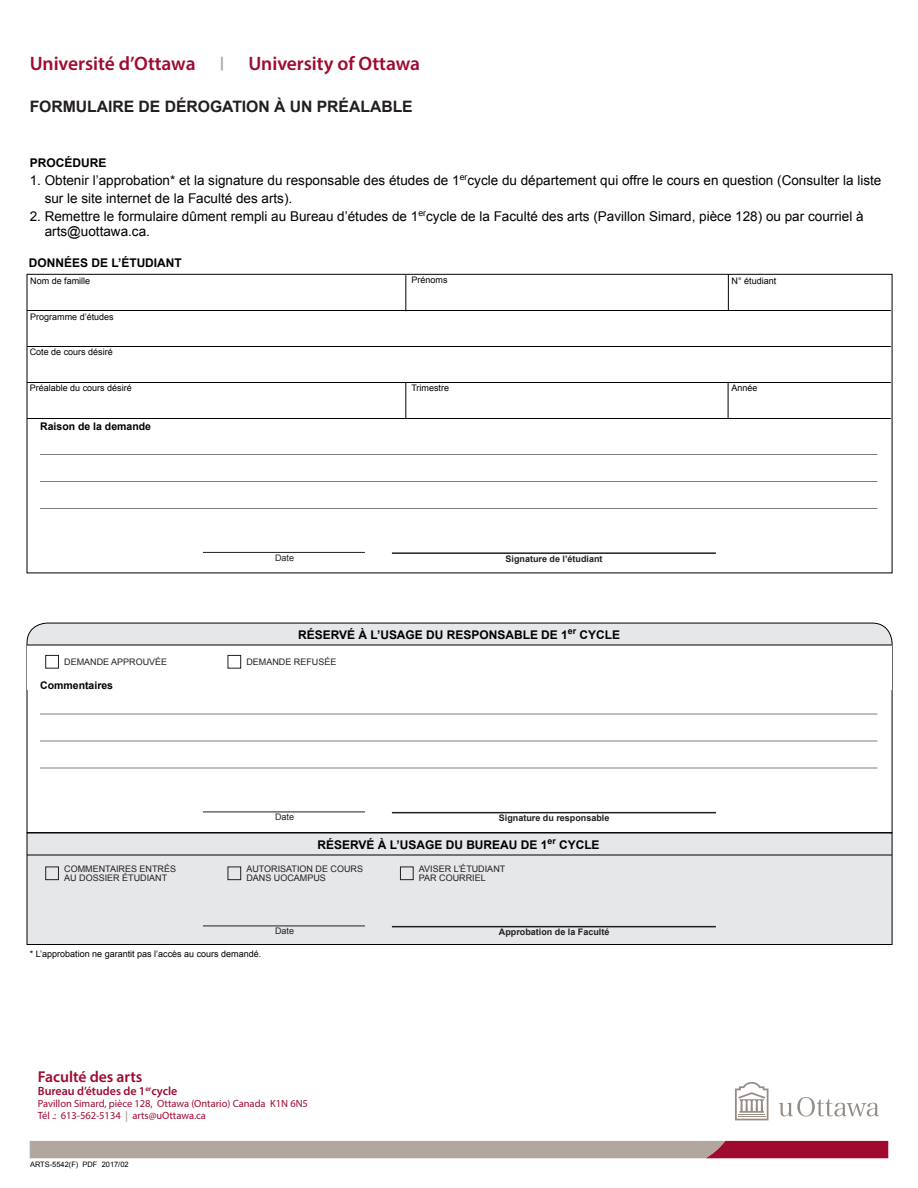
<style>
.page{position:relative;width:918px;height:1188px;background:#fff}
.page>*{position:absolute;margin:0;border:0;box-sizing:border-box;transform-origin:0 0}
.t1{font:600 19.5px "Myriad Pro";letter-spacing:-.005em;color:#a00a2f}
.t2{font:700 15.75px "Arial";letter-spacing:-.005em;color:#231f20}
.t3{font:600 15.75px "Myriad Pro";letter-spacing:-.005em;color:#a00a2f}
.Paragraph_Style1{font:13.5px/18px "Arial";color:#000}
.Paragraph_Style1-2{font:700 12px "Arial";color:#000}
.t4{font:600 12px "Myriad Pro";letter-spacing:-.005em;color:#a00a2f}
.t5{font:10.5px "Myriad Pro";letter-spacing:-.005em;color:#a00a2f}
.Paragraph_Style2{font:700 10.5px "Arial";color:#000}
.t6{font:9px/9px "Arial";color:#231f20}
.Paragraph_Style2-2{font:9px "Arial";color:#000}
.t7{font:700 9px "Arial";color:#231f20}
.Paragraph_Style1-3{font:9px "Arial";color:#000}
.Paragraph_Style1-4{font:7.5px "Arial";color:#000}
.s1{font-size:13.65px;color:#b2a79e}
.s2{font-weight:700;color:#b2a79e}
</style>
<div class="page">
<div style="left:27px;top:833px;width:865px;height:112px;background:#e6e7e9;border:1px solid #000"></div>
<hr style="left:203px;top:926px;width:162px;height:1px;background:#231f20">
<hr style="left:392px;top:926px;width:324px;height:1px;background:#231f20">
<div style="left:45px;top:867px;width:14px;height:13px;border:1px solid #231f20"></div>
<div style="left:228px;top:867px;width:13px;height:13px;border:1px solid #231f20"></div>
<hr style="left:27px;top:855px;width:865px;height:1px;background:#000">
<div style="left:400px;top:867px;width:14px;height:13px;border:1px solid #231f20"></div>
<svg style="left:779px;top:1097px;width:100px;height:20px"></svg>
<svg style="left:735px;top:1082px;width:34px;height:38px"></svg>
<svg style="left:30px;top:1141px;width:858px;height:17px;background:#ae8788"></svg>
<hr style="left:728px;top:275px;width:1px;height:36px;background:#000">
<hr style="left:406px;top:275px;width:1px;height:36px;background:#000">
<hr style="left:27px;top:310px;width:864px;height:1px;background:#000">
<hr style="left:27px;top:346px;width:864px;height:1px;background:#000">
<hr style="left:27px;top:382px;width:864px;height:1px;background:#000">
<hr style="left:27px;top:418px;width:864px;height:1px;background:#000">
<hr style="left:728px;top:382px;width:1px;height:36px;background:#000">
<hr style="left:406px;top:382px;width:1px;height:36px;background:#000">
<hr style="left:40px;top:454px;width:837px;height:1px;background:#808080">
<hr style="left:40px;top:481px;width:837px;height:1px;background:#808080">
<hr style="left:40px;top:508px;width:837px;height:1px;background:#808080">
<hr style="left:203px;top:552px;width:162px;height:1px;background:#231f20">
<hr style="left:392px;top:552px;width:324px;height:2px;background:#231f20">
<svg style="left:26px;top:622px;width:867px;height:211px"></svg>
<hr style="left:40px;top:714px;width:837px;height:1px;background:#808080">
<hr style="left:40px;top:741px;width:837px;height:1px;background:#808080">
<hr style="left:40px;top:768px;width:837px;height:1px;background:#808080">
<hr style="left:203px;top:812px;width:162px;height:1px;background:#231f20">
<hr style="left:392px;top:812px;width:324px;height:1px;background:#231f20">
<div style="left:27px;top:645px;width:865px;height:44px;background:#fff"></div>
<div style="left:45px;top:655px;width:14px;height:14px;border:1px solid #231f20"></div>
<div style="left:228px;top:655px;width:13px;height:14px;border:1px solid #231f20"></div>
<hr style="left:27px;top:645px;width:865px;height:1px;background:#000">
<p class="t1" style="left:30px;top:51px;width:392px">Université d’Ottawa <span class="s1">|</span> University of Ottawa</p>
<p class="t2" style="left:30px;top:96px;width:385px">FORMULAIRE DE DÉROGATION À UN PRÉALABLE</p>
<p class="Paragraph_Style1-2" style="left:30px;top:154px;width:78px">PROCÉDURE</p>
<p class="Paragraph_Style1" style="left:45px;top:171px;width:838px;text-indent:-15px">1. Obtenir l’approbation* et la signature du responsable des études de 1<sup>er</sup>cycle du département qui offre le cours en question (Consulter la liste sur le site internet de la Faculté des arts).</p>
<p class="Paragraph_Style1" style="left:45px;top:209px;width:820px;line-height:15px;text-indent:-15px">2. Remettre le formulaire dûment rempli au Bureau d’études de 1<sup>er</sup>cycle de la Faculté des arts (Pavillon Simard, pièce 128) ou par courriel à arts@uottawa.ca.</p>
<p class="Paragraph_Style1-2" style="left:29px;top:255px;width:154px">DONNÉES DE L’ÉTUDIANT</p>
<p class="Paragraph_Style1-3" style="left:30px;top:275px;width:62px">Nom de famille</p>
<p class="Paragraph_Style1-3" style="left:412px;top:274px;width:38px">Prénoms</p>
<p class="Paragraph_Style1-3" style="left:732px;top:275px;width:46px">N° étudiant</p>
<p class="Paragraph_Style2-2" style="left:30px;top:311px;width:85px">Programme d’études</p>
<p class="Paragraph_Style2-2" style="left:30px;top:346px;width:85px">Cote de cours désiré</p>
<p class="Paragraph_Style2-2" style="left:30px;top:382px;width:104px">Préalable du cours désiré</p>
<p class="Paragraph_Style2" style="left:40px;top:419px;width:112px">Raison de la demande</p>
<p class="Paragraph_Style1-3" style="left:411px;top:382px;width:39px">Trimestre</p>
<p class="t6" style="left:275px;top:553px;width:21px">Date</p>
<p class="t7" style="left:506px;top:553px;width:99px">Signature de l’étudiant</p>
<p class="Paragraph_Style1-2" style="left:298px;top:626px;width:323px">RÉSERVÉ À L’USAGE DU RESPONSABLE DE 1<sup>er</sup> CYCLE</p>
<p class="t6" style="left:64px;top:658px;width:105px">DEMANDE APPROUVÉE</p>
<p class="t6" style="left:246px;top:658px;width:92px">DEMANDE REFUSÉE</p>
<p class="Paragraph_Style2" style="left:40px;top:679px;width:74px">Commentaires</p>
<p class="t6" style="left:275px;top:813px;width:21px">Date</p>
<p class="t7" style="left:499px;top:812px;width:112px">Signature du responsable</p>
<p class="Paragraph_Style1-2" style="left:318px;top:836px;width:284px">RÉSERVÉ À L’USAGE DU BUREAU DE 1<sup>er</sup> CYCLE</p>
<p class="t6" style="left:419px;top:865px;width:88px">AVISER L’ÉTUDIANT<br>PAR COURRIEL</p>
<p class="t6" style="left:64px;top:865px;width:113px">COMMENTAIRES ENTRÉS<br>AU DOSSIER ÉTUDIANT</p>
<p class="t6" style="left:246px;top:865px;width:118px">AUTORISATION DE COURS<br>DANS UOCAMPUS</p>
<p class="Paragraph_Style2-2" style="left:30px;top:948px;width:233px">* L’approbation ne garantit pas l’accès au cours demandé.</p>
<p class="t6" style="left:275px;top:927px;width:21px">Date</p>
<p class="t7" style="left:499px;top:926px;width:112px">Approbation de la Faculté</p>
<p class="t3" style="left:38px;top:1066px;width:106px">Faculté des arts</p>
<p class="t4" style="left:38px;top:1083px;width:141px">Bureau d’études de 1<sup>er</sup>cycle</p>
<p class="t5" style="left:38px;top:1097px;width:272px">Pavillon Simard, pièce 128, Ottawa (Ontario) Canada K1N 6N5</p>
<p class="t5" style="left:38px;top:1109px;width:170px">Tél .: 613-562-5134 <span class="s2">|</span> arts@uOttawa.ca</p>
<p class="Paragraph_Style1-4" style="left:30px;top:1159px;width:100px">ARTS-5542(F) PDF 2017/02</p>
<p class="Paragraph_Style1-3" style="left:732px;top:382px;width:28px">Année</p>
</div>
